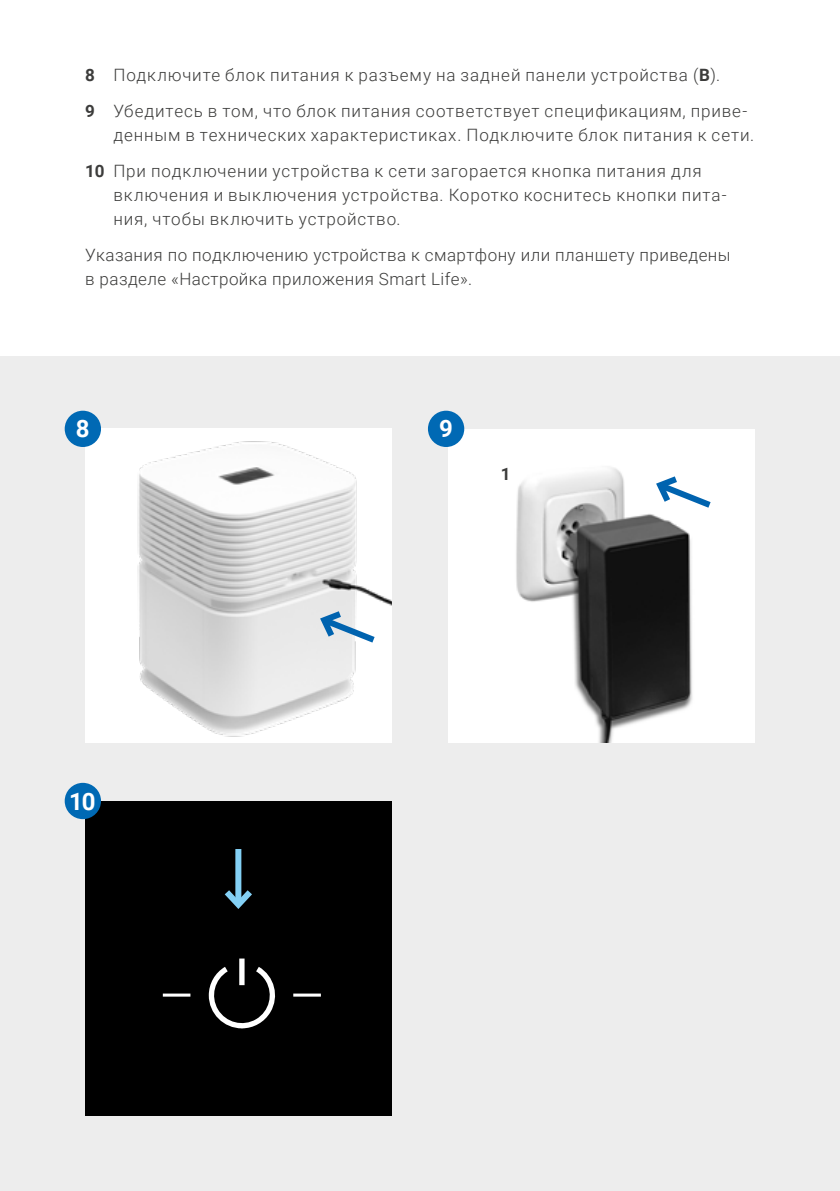
<style>
.page{position:relative;width:840px;height:1191px;background:#fff}
.page>*{position:absolute;margin:0;border:0;box-sizing:border-box;transform-origin:0 0}
.t1{font:700 24px "Roboto";color:#fff}
.t2{font:300 17px/36px "Roboto";letter-spacing:.05em;color:#3c3c3b}
.t3{font:300 17px/24px "Roboto";letter-spacing:.025em;color:#3c3c3b}
.t4{font:700 17px "Roboto";color:#3c3c3b}
.s1{font-weight:700}
</style>
<div class="page">
<div style="left:0;top:357px;width:839px;height:834px;background:#ededed"></div>
<div style="left:85px;top:428px;width:306px;height:314px;background:#fff"></div>
<img style="left:137px;top:441px;width:254px;height:296px">
<div style="left:85px;top:801px;width:306px;height:314px;background:#000"></div>
<div style="left:65px;top:411px;width:36px;height:36px;background:#0069b4;border-radius:50%"></div>
<div style="left:65px;top:783px;width:36px;height:36px;background:#0069b4;border-radius:50%"></div>
<div style="left:448px;top:429px;width:306px;height:313px;background:#fff"></div>
<img style="left:516px;top:467px;width:177px;height:275px">
<div style="left:427px;top:411px;width:37px;height:36px;background:#0069b4;border-radius:50%"></div>
<svg style="left:316px;top:606px;width:65px;height:41px"></svg>
<svg style="left:651px;top:471px;width:60px;height:42px"></svg>
<svg style="left:162px;top:958px;width:159px;height:71px"></svg>
<div style="left:235px;top:849px;width:6px;height:55px;background:#83d0f5"></div>
<svg style="left:224px;top:883px;width:28px;height:26px"></svg>
<p class="t2" style="left:85px;top:56px;width:663px"><span class="s1">8</span> Подключите блок питания к разъему на задней панели устройства (<span class="s1">B</span>).<br><span class="s1">9</span> Убедитесь в том, что блок питания соответствует спецификациям, приве-</p>
<p class="t2" style="left:85px;top:116px;width:670px;text-indent:28px">денным в технических характеристиках. Подключите блок питания к сети.<br><span class="s1">10</span> При подключении устройства к сети загорается кнопка питания для</p>
<p class="t2" style="left:113px;top:182px;width:614px;line-height:24px">включения и выключения устройства. Коротко коснитесь кнопки пита&shy;ния, чтобы включить устройство.</p>
<p class="t3" style="left:85px;top:242px;width:646px">Указания по подключению устройства к смартфону или планшету приведены в разделе «Настройка приложения Smart Life».</p>
<h1 class="t1" style="left:76px;top:412px;width:15px">8</h1>
<h1 class="t1" style="left:69px;top:784px;width:28px">10</h1>
<h1 class="t1" style="left:439px;top:412px;width:15px">9</h1>
<p class="t4" style="left:500px;top:461px;width:11px">1</p>
</div>
